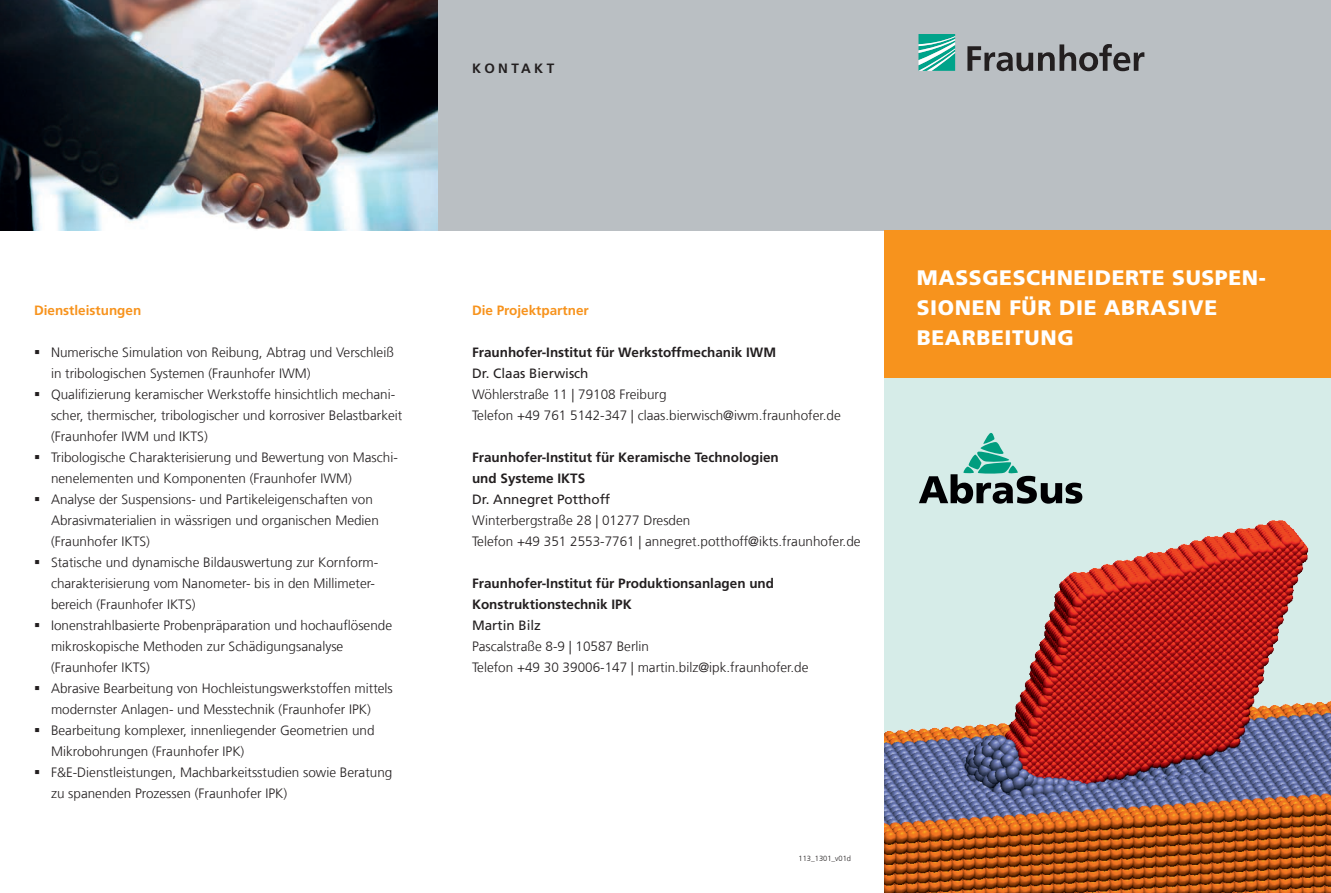
<style>
.page{position:relative;width:1331px;height:893px;background:#fff}
.page>*{position:absolute;margin:0;border:0;box-sizing:border-box;transform-origin:0 0}
.t1{font:900 21px/30px "Frutiger LT Com";letter-spacing:.03em;color:#fff}
.t2{font:300 13.5px/21px "Frutiger LT Com";color:#231f20}
.t3{font:700 13.5px/21px "Frutiger LT Com";color:#231f20}
.t4{font:13.5px "Frutiger LT Com";color:#231f20}
.t5{font:700 13.5px "Frutiger LT Com";color:#f7931d}
.t6{font:300 7.5px "Frutiger LT Com";color:#231f20}
</style>
<div class="page">
<div style="left:438px;top:0;width:893px;height:231px;background:#babfc3"></div>
<svg style="left:918px;top:34px;width:37px;height:37px"></svg>
<svg style="left:967px;top:44px;width:177px;height:27px"></svg>
<div style="left:884px;top:378px;width:447px;height:515px;background:#d6ece8"></div>
<img style="left:884px;top:520px;width:447px;height:373px">
<img style="left:0;top:0;width:438px;height:231px">
<div style="left:884px;top:231px;width:447px;height:147px;background:#f7931d"></div>
<svg style="left:919px;top:433px;width:163px;height:71px"></svg>
<p class="t3" style="left:472px;top:58px;width:84px">Kontak t</p>
<p class="t5" style="left:34px;top:302px;width:109px">Dienstleistungen</p>
<p class="t2" style="left:51px;top:342px;width:353px">Numerische Simulation von Reibung, Abtrag und Verschleiß in tribologischen Systemen (Fraunhofer IWM)<br>Qualifizierung keramischer Werkstoffe hinsichtlich mechani&shy;scher, thermischer, tribologischer und korrosiver Belastbarkeit (Fraunhofer IWM und IKTS)<br>Tribologische Charakterisierung und Bewertung von Maschi&shy;nenelementen und Komponenten (Fraunhofer IWM)<br>Analyse der Suspensions- und Partikeleigenschaften von Abrasivmaterialien in wässrigen und organischen Medien (Fraunhofer IKTS)<br>Statische und dynamische Bildauswertung zur Kornform&shy;charakterisierung vom Nanometer- bis in den Millimeter&shy;bereich (Fraunhofer IKTS)<br>Ionenstrahlbasierte Probenpräparation und hochauflösende mikroskopische Methoden zur Schädigungsanalyse (Fraunhofer IKTS)<br>Abrasive Bearbeitung von Hochleistungswerkstoffen mittels modernster Anlagen- und Messtechnik (Fraunhofer IPK)<br>Bearbeitung komplexer, innenliegender Geometrien und Mikrobohrungen (Fraunhofer IPK)<br>F&amp;E-Dienstleistungen, Machbarkeitsstudien sowie Beratung zu spanenden Prozessen (Fraunhofer IPK)</p>
<p class="t5" style="left:472px;top:303px;width:118px">Die Projektpartner</p>
<p class="t3" style="left:472px;top:342px;width:303px">Fraunhofer-Institut für Werkstoffmechanik IWM</p>
<p class="t4" style="left:472px;top:366px;width:118px">Dr. Claas Bierwisch</p>
<p class="t2" style="left:472px;top:384px;width:370px">Wöhlerstraße 11 | 79108 Freiburg<br>Telefon +49 761 5142-347 | claas.bierwisch@iwm.fraunhofer.de</p>
<p class="t3" style="left:472px;top:447px;width:308px">Fraunhofer-Institut für Keramische Technologien und Systeme IKTS</p>
<p class="t4" style="left:472px;top:492px;width:140px">Dr. Annegret Potthoff</p>
<p class="t2" style="left:472px;top:510px;width:390px">Winterbergstraße 28 | 01277 Dresden<br>Telefon +49 351 2553-7761 | annegret.potthoff@ikts.fraunhofer.de</p>
<p class="t3" style="left:472px;top:573px;width:304px">Fraunhofer-Institut für Produktionsanlagen und<br>Konstruktionstechnik IPK</p>
<p class="t4" style="left:472px;top:618px;width:71px">Martin Bilz</p>
<p class="t2" style="left:472px;top:636px;width:338px">Pascalstraße 8-9 | 10587 Berlin<br>Telefon +49 30 39006-147 | martin.bilz@ipk.fraunhofer.de</p>
<h1 class="t1" style="left:917px;top:262px;width:351px">MASSGESCHNEIDERTE SUSPEN-<br>SIONEN FÜR DIE ABRASIVE<br>BEARBEITUNG</h1>
<p class="t6" style="left:799px;top:854px;width:54px">113_1301_v01d</p>
</div>
